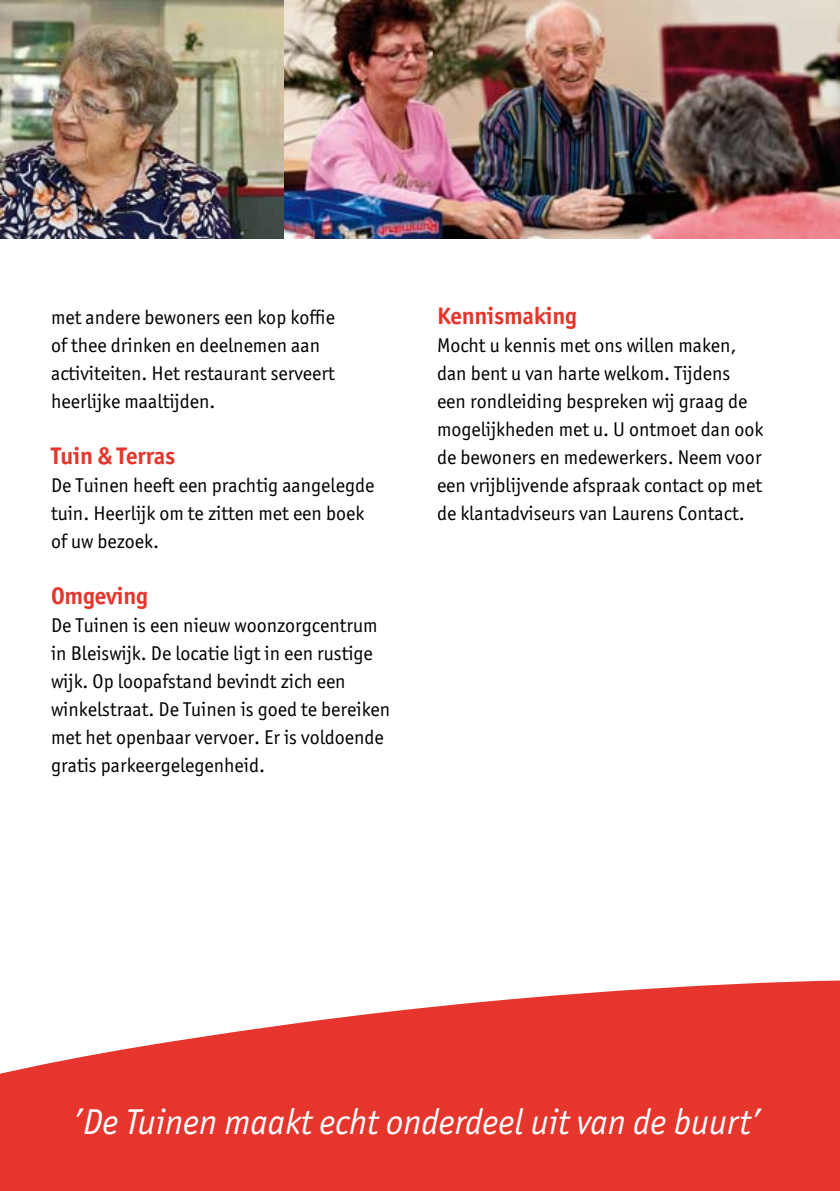
<style>
.page{position:relative;width:840px;height:1191px;background:#fff}
.page>*{position:absolute;margin:0;border:0;box-sizing:border-box;transform-origin:0 0}
.t1{font:36px "Officina San ITC Book Ital OS";color:#fff}
.t2{font:700 24px "Officina San ITC";letter-spacing:-.01em;color:#e5352c}
.t3{font:20px/28px "Officina San ITC";color:#000}
</style>
<div class="page">
<svg style="left:0;top:980px;width:839px;height:211px;fill:#e5352c"></svg>
<img style="left:0;top:0;width:839px;height:238px">
<p class="t3" style="left:51px;top:303px;width:285px">met andere bewoners een kop koffie of thee drinken en deelnemen aan activiteiten. Het restaurant serveert heerlijke maaltijden.</p>
<p class="t2" style="left:51px;top:441px;width:126px">Tuin &amp; Terras</p>
<p class="t3" style="left:51px;top:471px;width:324px">De Tuinen heeft een prachtig aangelegde tuin. Heerlijk om te zitten met een boek of uw bezoek.</p>
<p class="t2" style="left:51px;top:581px;width:98px">Omgeving</p>
<p class="t3" style="left:51px;top:611px;width:340px">De Tuinen is een nieuw woonzorgcentrum in Bleiswijk. De locatie ligt in een rustige wijk. Op loopafstand bevindt zich een winkelstraat. De Tuinen is goed te bereiken met het openbaar vervoer. Er is voldoende gratis parkeergelegenheid.</p>
<p class="t2" style="left:437px;top:301px;width:142px">Kennismaking</p>
<p class="t3" style="left:437px;top:331px;width:328px">Mocht u kennis met ons willen maken, dan bent u van harte welkom. Tijdens een rondleiding bespreken wij graag de mogelijkheden met u. U ontmoet dan ook de bewoners en medewerkers. Neem voor een vrijblijvende afspraak contact op met de klantadviseurs van Laurens Contact.</p>
<h1 class="t1" style="left:72px;top:1101px;width:690px">’De Tuinen maakt echt onderdeel uit van de buurt’</h1>
</div>
